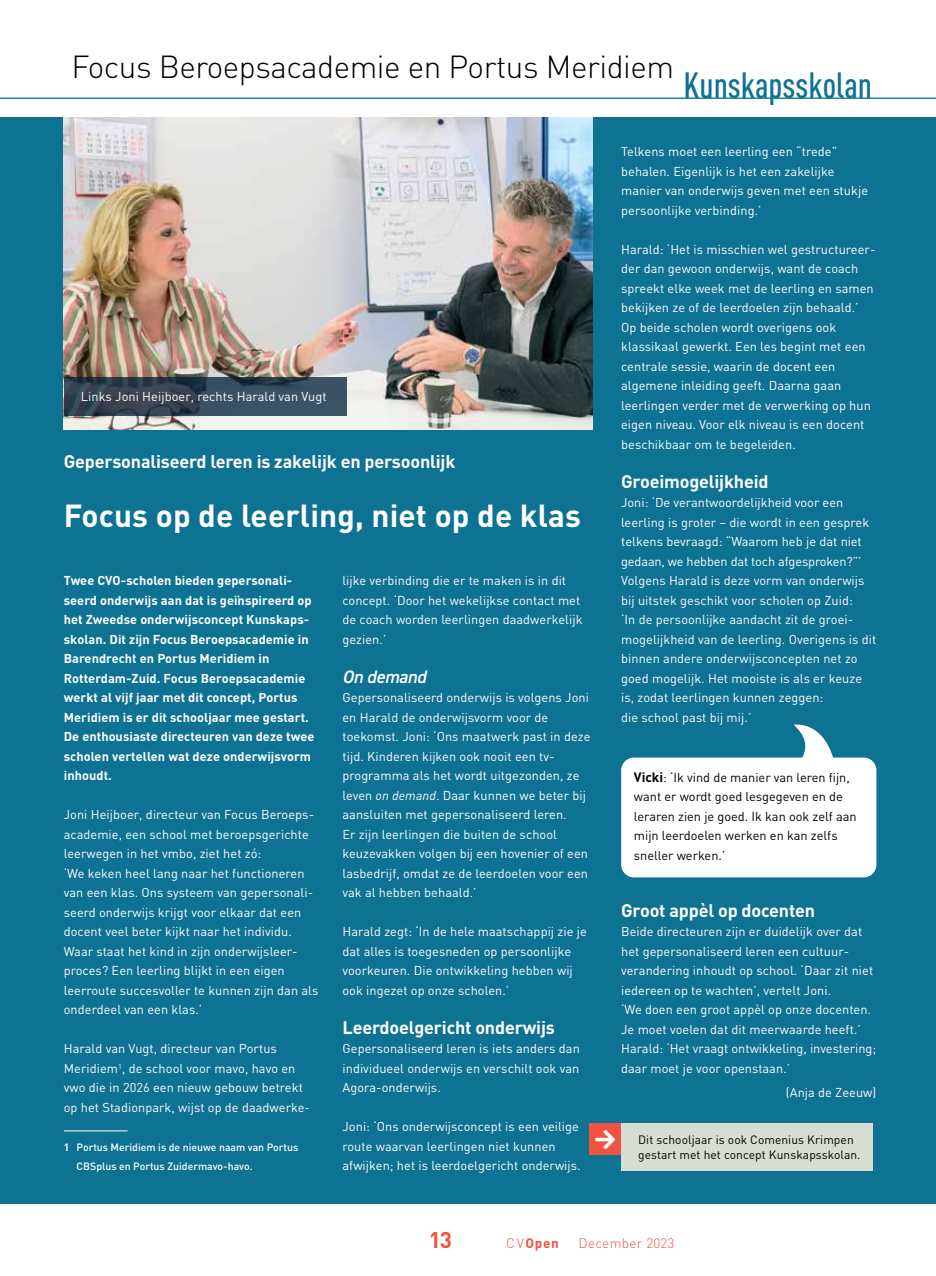
<style>
.page{position:relative;width:936px;height:1276px;background:#fff}
.page>*{position:absolute;margin:0;border:0;box-sizing:border-box;transform-origin:0 0}
.t1{font:500 36px "DIN Cond";color:#0e7293}
.t2{font:300 31.5px "DIN";letter-spacing:-.015em;color:#000}
.t3{font:700 31.5px "DIN";letter-spacing:.005em;color:#fff}
.t4{font:700 22.5px "DIN";color:#f05342}
.t5{font:700 18px "DIN";letter-spacing:-.01em;color:#fff}
.t6{font:italic 600 18px "DIN2014";letter-spacing:-.01em;color:#fff}
.t7{font:300 13.5px "DIN";letter-spacing:.025em;color:#f05342}
.t8{font:700 13.5px "DIN";color:#f05342}
.t9{font:12.75px/19.5px "DIN";letter-spacing:.005em;color:#fff}
.t10{font:700 12.75px/19.5px "DIN";letter-spacing:.005em;color:#fff}
.t11{font:12.75px/19.5px "DIN";color:#000}
.t12{font:12px/15px "DIN";letter-spacing:.005em;color:#000}
.t13{font:500 10.5px/19.5px "DIN";color:#fff}
.s1{font-weight:700}
.s2{font-style:italic}
.s3{font-weight:700;font-size:13.5px}
.s4{font-weight:300}
</style>
<div class="page">
<div style="left:0;top:117px;width:935px;height:1086px;background:#0e7293"></div>
<hr style="left:0;top:98px;width:935px;height:1px;background:#0e7293">
<img style="left:64px;top:118px;width:528px;height:311px">
<svg style="left:64px;top:377px;width:283px;height:39px;background:#344657"></svg>
<div style="left:621px;top:1123px;width:251px;height:47px;background:#d7ded1"></div>
<div style="left:589px;top:1123px;width:32px;height:31px;background:#f05342"></div>
<div style="left:621px;top:757px;width:255px;height:120px;background:#fff;border-radius:13px"></div>
<svg style="left:790px;top:724px;width:45px;height:34px"></svg>
<hr style="left:64px;top:1130px;width:64px;height:1px;background:#fff">
<h2 class="t2" style="left:71px;top:47px;width:604px">Focus Beroepsacademie en Portus Meridiem</h2>
<h1 class="t1" style="left:683px;top:64px;width:190px">Kunskapsskolan</h1>
<p class="t9" style="left:81px;top:386px;width:247px">Links Joni Heijboer, rechts Harald van Vugt</p>
<h3 class="t5" style="left:64px;top:450px;width:393px">Gepersonaliseerd leren is zakelijk en persoonlijk</h3>
<h2 class="t3" style="left:64px;top:495px;width:518px">Focus op de leerling, niet op de klas</h2>
<p class="t10" style="left:64px;top:570px;width:252px">Twee CVO-scholen bieden gepersonali&shy;seerd onderwijs aan dat is geïnspireerd op het Zweedse onderwijsconcept Kunskaps&shy;skolan. Dit zijn Focus Beroepsacademie in Barendrecht en Portus Meridiem in Rotterdam-Zuid. Focus Beroepsacademie werkt al vijf jaar met dit concept, Portus Meridiem is er dit schooljaar mee gestart.<br>De enthousiaste directeuren van deze twee scholen vertellen wat deze onderwijsvorm inhoudt.</p>
<p class="t9" style="left:64px;top:804px;width:256px">Joni Heijboer, directeur van Focus Beroeps&shy;academie, een school met beroepsgerichte leerwegen in het vmbo, ziet het zó:<br>‘We keken heel lang naar het functioneren van een klas. Ons systeem van gepersonali&shy;seerd onderwijs krijgt voor elkaar dat een docent veel beter kijkt naar het individu.<br>Waar staat het kind in zijn onderwijsleer&shy;proces? Een leerling blijkt in een eigen leerroute succesvoller te kunnen zijn dan als onderdeel van een klas.’</p>
<p class="t9" style="left:64px;top:1038px;width:248px">Harald van Vugt, directeur van Portus Meridiem<sup>1</sup>, de school voor mavo, havo en vwo die in 2026 een nieuw gebouw betrekt op het Stadionpark, wijst op de daadwerke-</p>
<p class="t13" style="left:77px;top:1137px;width:223px;text-indent:-13px"><span class="s1">1</span> Portus Meridiem is de nieuwe naam van Portus<br>CBSplus en Portus Zuidermavo-havo.</p>
<p class="t9" style="left:342px;top:570px;width:241px">lijke verbinding die er te maken is in dit concept. ‘Door het wekelijkse contact met de coach worden leerlingen daadwerkelijk gezien.’</p>
<h3 class="t6" style="left:342px;top:664px;width:85px">On demand</h3>
<p class="t9" style="left:342px;top:687px;width:249px">Gepersonaliseerd onderwijs is volgens Joni en Harald de onderwijsvorm voor de toekomst. Joni: ‘Ons maatwerk past in deze tijd. Kinderen kijken ook nooit een tv&shy;programma als het wordt uitgezonden, ze leven <span class="s2">on demand</span>. Daar kunnen we beter bij aansluiten met gepersonaliseerd leren.<br>Er zijn leerlingen die buiten de school keuzevakken volgen bij een hovenier of een lasbedrijf, omdat ze de leerdoelen voor een vak al hebben behaald.’</p>
<p class="t9" style="left:342px;top:921px;width:246px">Harald zegt: ‘In de hele maatschappij zie je dat alles is toegesneden op persoonlijke voorkeuren. Die ontwikkeling hebben wij ook ingezet op onze scholen.’</p>
<h3 class="t5" style="left:342px;top:1015px;width:214px">Leerdoelgericht onderwijs</h3>
<p class="t9" style="left:342px;top:1038px;width:239px;text-align:justify">Gepersonaliseerd leren is iets anders dan individueel onderwijs en verschilt ook van Agora-onderwijs.</p>
<p class="t9" style="left:342px;top:1116px;width:240px">Joni: ‘Ons onderwijsconcept is een veilige route waarvan leerlingen niet kunnen afwijken; het is leerdoelgericht onderwijs.</p>
<p class="t9" style="left:621px;top:141px;width:248px">Telkens moet een leerling een “trede” behalen. Eigenlijk is het een zakelijke manier van onderwijs geven met een stukje persoonlijke verbinding.’</p>
<p class="t9" style="left:621px;top:239px;width:256px">Harald: ‘Het is misschien wel gestructureer&shy;der dan gewoon onderwijs, want de coach spreekt elke week met de leerling en samen bekijken ze of de leerdoelen zijn behaald.’ Op beide scholen wordt overigens ook klassikaal gewerkt. Een les begint met een centrale sessie, waarin de docent een algemene inleiding geeft. Daarna gaan leerlingen verder met de verwerking op hun eigen niveau. Voor elk niveau is een docent beschikbaar om te begeleiden.</p>
<h3 class="t5" style="left:621px;top:469px;width:149px">Groeimogelijkheid</h3>
<p class="t9" style="left:621px;top:492px;width:257px">Joni: ‘De verantwoordelijkheid voor een leerling is groter – die wordt in een gesprek telkens bevraagd: “Waarom heb je dat niet gedaan, we hebben dat toch afgesproken?”’ Volgens Harald is deze vorm van onderwijs bij uitstek geschikt voor scholen op Zuid:<br>‘In de persoonlijke aandacht zit de groei&shy;mogelijkheid van de leerling. Overigens is dit binnen andere onderwijsconcepten net zo goed mogelijk. Het mooiste is als er keuze is, zodat leerlingen kunnen zeggen:<br>die school past bij mij.’</p>
<p class="t11" style="left:634px;top:767px;width:224px"><span class="s3">Vicki</span>: ‘Ik vind de manier van leren fijn, want er wordt goed lesgegeven en de leraren zien je goed. Ik kan ook zelf aan mijn leerdoelen werken en kan zelfs sneller werken.’</p>
<h3 class="t5" style="left:621px;top:898px;width:195px">Groot appèl op docenten</h3>
<p class="t9" style="left:621px;top:921px;width:256px">Beide directeuren zijn er duidelijk over dat het gepersonaliseerd leren een cultuur&shy;verandering inhoudt op school. ‘Daar zit niet iedereen op te wachten’, vertelt Joni.<br>‘We doen een groot appèl op onze docenten.<br>Je moet voelen dat dit meerwaarde heeft.’ Harald: ‘Het vraagt ontwikkeling, investering; daar moet je voor openstaan.’</p>
<p class="t9" style="left:785px;top:1082px;width:92px">(Anja de Zeeuw)</p>
<p class="t12" style="left:638px;top:1132px;width:224px">Dit schooljaar is ook Comenius Krimpen gestart met het concept Kunskapsskolan.</p>
<h3 class="t4" style="left:429px;top:1225px;width:25px">13</h3>
<p class="t8" style="left:506px;top:1234px;width:54px"><span class="s4">CV</span>Open</p>
<p class="t7" style="left:578px;top:1235px;width:97px">December 2023</p>
</div>
